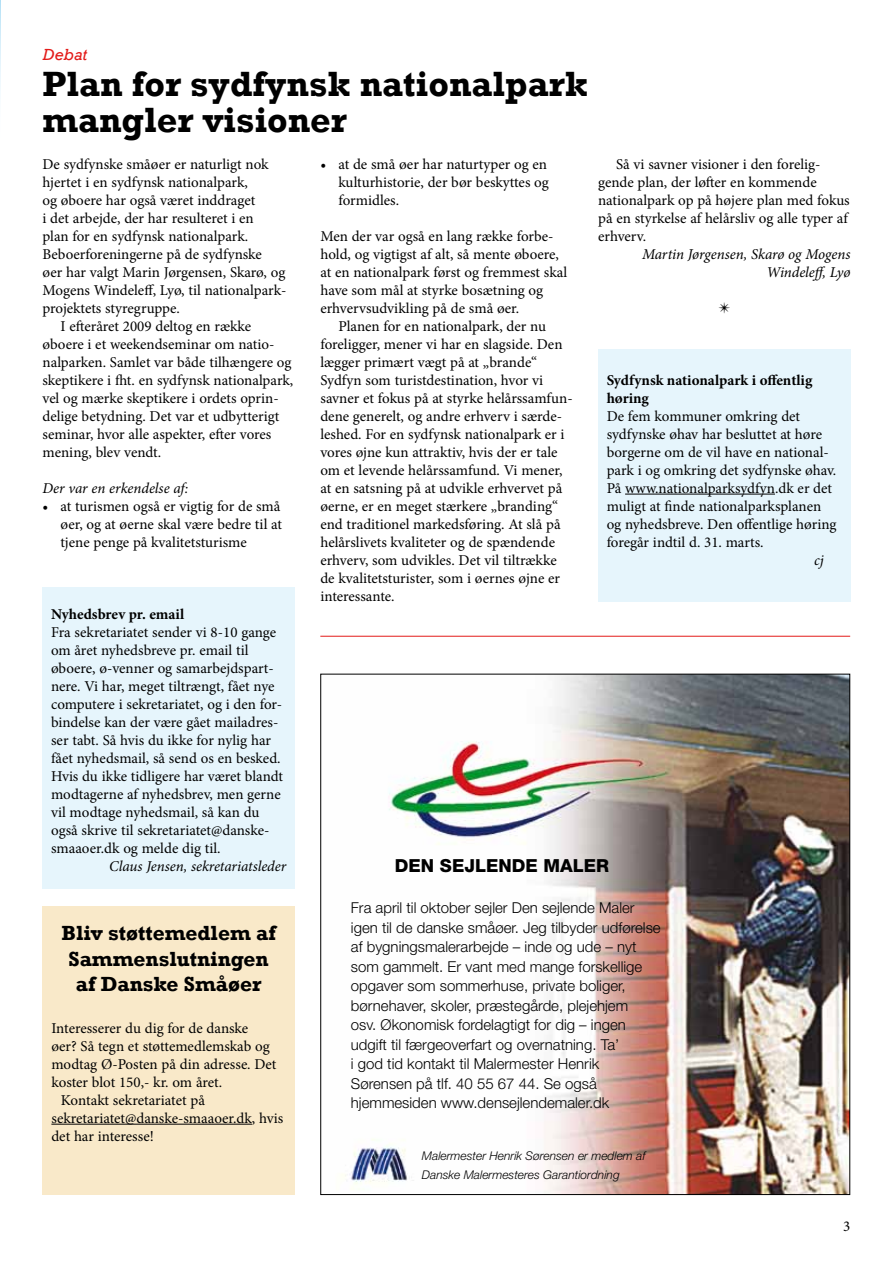
<style>
.page{position:relative;width:893px;height:1263px;background:#fff}
.page>*{position:absolute;margin:0;border:0;box-sizing:border-box;transform-origin:0 0}
.t1{font:700 36px/36px "Rockwell";color:#000}
.t2{font:700 21px/25.5px "Rockwell";color:#000;text-align:center}
.t3{font:800 18px "Helvetica Neue";color:#000}
.t4{font:italic 16.5px "Rockwell";color:#e31b19}
.t5{font:15px/18px "Minion Pro";color:#000}
.t6{font:300 15px/19.5px "Helvetica Neue";color:#000}
.t7{font:italic 15px/18px "Minion Pro";letter-spacing:-.005em;color:#000;text-align:right}
.t8{font:700 15px/18px "Minion Pro";color:#000}
.t9{font:italic 300 12px/18.8px "Helvetica Neue";color:#000}
</style>
<div class="page">
<svg style="left:0;top:0;width:1px;height:94px"></svg>
<img style="left:341px;top:676px;width:507px;height:517px">
<div style="left:43px;top:907px;width:252px;height:288px;background:#f9e9c9"></div>
<hr style="left:51px;top:1124px;width:201px;height:1px;background:#000">
<div style="left:598px;top:349px;width:252px;height:252px;background:#e6f5fc"></div>
<hr style="left:625px;top:494px;width:150px;height:1px;background:#000">
<div style="left:43px;top:587px;width:252px;height:302px;background:#e6f5fc"></div>
<hr style="left:320px;top:636px;width:530px;height:1px;background:#e31b19">
<p class="t4" style="left:43px;top:45px;width:46px">Debat</p>
<h1 class="t1" style="left:43px;top:66px;width:547px">Plan for sydfynsk nationalpark mangler visioner</h1>
<p class="t5" style="left:43px;top:155px;width:228px">De sydfynske småøer er naturligt nok</p>
<p class="t5" style="left:43px;top:173px;width:207px">hjertet i en sydfynsk nationalpark,</p>
<p class="t5" style="left:43px;top:191px;width:214px">og øboere har også været inddraget</p>
<p class="t5" style="left:43px;top:209px;width:213px">i det arbejde, der har resulteret i en</p>
<p class="t5" style="left:43px;top:227px;width:207px">plan for en sydfynsk nationalpark.</p>
<p class="t5" style="left:43px;top:245px;width:221px">Beboerforeningerne på de sydfynske</p>
<p class="t5" style="left:43px;top:263px;width:244px">øer har valgt Marin Jørgensen, Skarø, og</p>
<p class="t5" style="left:43px;top:281px;width:245px">Mogens Windeleff, Lyø, til nationalpark-</p>
<p class="t5" style="left:43px;top:299px;width:139px">projektets styregruppe.</p>
<p class="t5" style="left:61px;top:317px;width:192px">I efteråret 2009 deltog en række</p>
<p class="t5" style="left:43px;top:335px;width:233px">øboere i et weekendseminar om natio-</p>
<p class="t5" style="left:43px;top:353px;width:251px">nalparken. Samlet var både tilhængere og</p>
<p class="t5" style="left:43px;top:371px;width:252px">skeptikere i fht. en sydfynsk nationalpark,</p>
<p class="t5" style="left:43px;top:389px;width:238px">vel og mærke skeptikere i ordets oprin-</p>
<p class="t5" style="left:43px;top:407px;width:238px">delige betydning. Det var et udbytterigt</p>
<p class="t5" style="left:43px;top:425px;width:230px">seminar, hvor alle aspekter, efter vores</p>
<p class="t5" style="left:43px;top:443px;width:120px">mening, blev vendt.</p>
<p class="t7" style="left:43px;top:479px;width:147px">Der var en erkendelse af:</p>
<p class="t5" style="left:61px;top:497px;width:223px;text-align:justify;text-indent:-18px">• at turismen også er vigtig for de små øer, og at øerne skal være bedre til at tjene penge på kvalitetsturisme</p>
<p class="t5" style="left:338px;top:155px;width:212px;text-align:justify;text-indent:-18px">• at de små øer har naturtyper og en kulturhistorie, der bør beskyttes og formidles.</p>
<p class="t5" style="left:320px;top:227px;width:248px">Men der var også en lang række forbe&shy;hold, og vigtigst af alt, så mente øboere, at en nationalpark først og fremmest skal have som mål at styrke bosætning og erhvervsudvikling på de små øer.</p>
<p class="t5" style="left:320px;top:317px;width:254px;text-indent:18px">Planen for en nationalpark, der nu foreligger, mener vi har en slagside. Den lægger primært vægt på at „brande“ Sydfyn som turistdestination, hvor vi savner et fokus på at styrke helårssamfun&shy;dene generelt, og andre erhverv i særde&shy;leshed. For en sydfynsk nationalpark er i vores øjne kun attraktiv, hvis der er tale om et levende helårssamfund. Vi mener, at en satsning på at udvikle erhvervet på øerne, er en meget stærkere „branding“ end traditionel markedsføring. At slå på helårslivets kvaliteter og de spændende erhverv, som udvikles. Det vil tiltrække de kvalitetsturister, som i øernes øjne er interessante.</p>
<p class="t5" style="left:598px;top:155px;width:253px;text-indent:18px">Så vi savner visioner i den forelig&shy;gende plan, der løfter en kommende nationalpark op på højere plan med fokus på en styrkelse af helårsliv og alle typer af erhverv.</p>
<p class="t7" style="left:642px;top:245px;width:210px">Martin Jørgensen, Skarø og Mogens<br>Windeleff, Lyø</p>
<p class="t8" style="left:607px;top:371px;width:207px">Sydfynsk nationalpark i offentlig høring</p>
<p class="t5" style="left:607px;top:407px;width:231px">De fem kommuner omkring det sydfynske øhav har besluttet at høre borgerne om de vil have en national&shy;park i og omkring det sydfynske øhav.<br>På www.nationalparksydfyn.dk er det muligt at finde nationalparksplanen og nyhedsbreve. Den offentlige høring foregår indtil d. 31. marts.</p>
<p class="t7" style="left:814px;top:551px;width:11px">cj</p>
<p class="t8" style="left:51px;top:605px;width:135px">Nyhedsbrev pr. email</p>
<p class="t5" style="left:51px;top:623px;width:234px">Fra sekretariatet sender vi 8-10 gange om året nyhedsbreve pr. email til øboere, ø-venner og samarbejdspart&shy;nere. Vi har, meget tiltrængt, fået nye computere i sekretariatet, og i den for&shy;bindelse kan der være gået mailadres&shy;ser tabt. Så hvis du ikke for nylig har fået nyhedsmail, så send os en besked.<br>Hvis du ikke tidligere har været blandt modtagerne af nyhedsbrev, men gerne vil modtage nyhedsmail, så kan du også skrive til sekretariatet@danske&shy;smaaoer.dk og melde dig til.</p>
<p class="t7" style="left:109px;top:857px;width:179px">Claus Jensen, sekretariatsleder</p>
<h2 class="t2" style="left:61px;top:920px;width:216px">Bliv støttemedlem af<br>Sammenslutningen af Danske Småøer</h2>
<p class="t5" style="left:51px;top:1019px;width:198px">Interesserer du dig for de danske</p>
<p class="t5" style="left:51px;top:1037px;width:220px">øer? Så tegn et støttemedlemskab og</p>
<p class="t5" style="left:51px;top:1055px;width:227px">modtag Ø-Posten på din adresse. Det</p>
<p class="t5" style="left:51px;top:1073px;width:172px">koster blot 150,- kr. om året.</p>
<p class="t5" style="left:61px;top:1091px;width:146px">Kontakt sekretariatet på</p>
<p class="t5" style="left:51px;top:1109px;width:233px">sekretariatet@danske-smaaoer.dk, hvis</p>
<p class="t5" style="left:51px;top:1127px;width:104px">det har interesse!</p>
<p class="t3" style="left:395px;top:855px;width:216px">DEN SEJLENDE MALER</p>
<p class="t6" style="left:351px;top:898px;width:311px">Fra april til oktober sejler Den sejlende Maler igen til de danske småøer. Jeg tilbyder udførelse af bygningsmalerarbejde – inde og ude – nyt som gammelt. Er vant med mange forskellige opgaver som sommerhuse, private boliger, børnehaver, skoler, præstegårde, plejehjem<br>osv. Økonomisk fordelagtigt for dig – ingen udgift til færgeoverfart og overnatning. Ta’<br>i god tid kontakt til Malermester Henrik Sørensen på tlf. 40 55 67 44. Se også hjemmesiden www.densejlendemaler.dk</p>
<p class="t9" style="left:422px;top:1146px;width:225px">Malermester Henrik Sørensen er medlem af<br>Danske Malermesteres Garantiordning</p>
<p class="t5" style="left:843px;top:1217px;width:9px">3</p>
</div>
